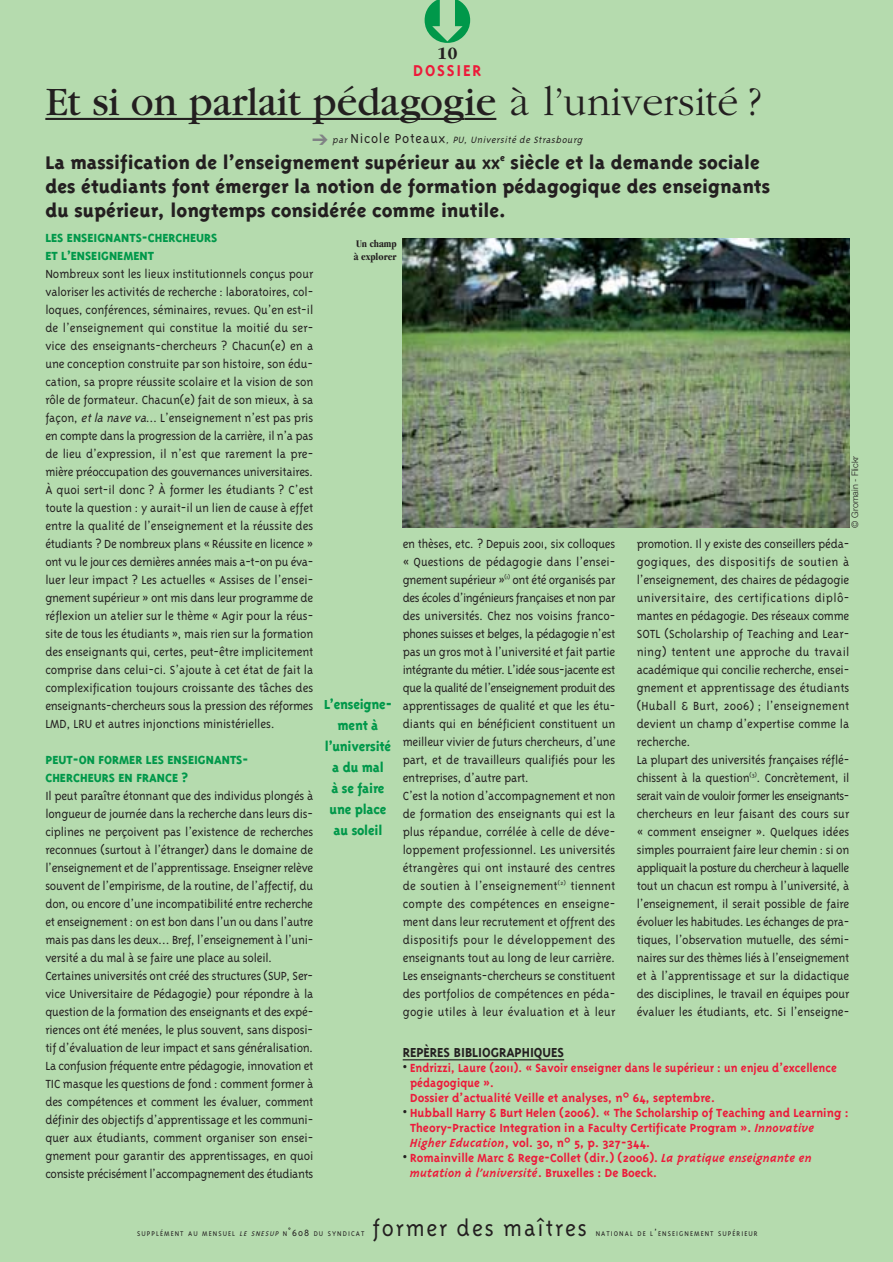
<style>
.page{position:relative;width:893px;height:1262px;background:#fff}
.page>*{position:absolute;margin:0;border:0;box-sizing:border-box;transform-origin:0 0}
.t1{font:42px "Garamond";color:#231f20}
.t2{font:300 25.5px "Triplex";letter-spacing:.07em;color:#231f20}
.t3{font:800 21px/24px "Triplex";color:#231f20}
.t4{font:700 18px "Triplex";letter-spacing:.1em;color:#ed1a3a}
.t5{font:700 18px "Garamond";color:#231f20}
.t6{font:800 15px/21px "Triplex";letter-spacing:-.015em;color:#00984a;text-align:center;scale:.95 1}
.t7{font:700 15px "Triplex";color:#231f20}
.t8{font:300 13.5px/18px "Triplex";letter-spacing:-.015em;color:#231f20}
.t9{font:700 13.5px/15px "Triplex";color:#ed1a3a}
.t10{font:700 13.5px/15px "Triplex";color:#ed1a3a;scale:.95 1}
.t11{font:800 13.5px/18px "Triplex";color:#00984a}
.t12{font:italic 300 10.5px "Triplex";color:#231f20}
.t13{font:700 condensed 10.5px/13.5px "Garamond";color:#231f20}
.t14{font:300 9px "Helvetica Neue";color:#231f20}
.t15{font:300 7.8px "Triplex";letter-spacing:.135em;color:#231f20}
.s1{font-weight:300}
.s2{font-size:15.75px}
.s3{color:#808285}
.s4{font-style:normal;font-size:15px}
.s5{font-style:italic}
.s6{font-weight:800;color:#231f20}
.s7{font-family:"Interstate";font-weight:400}
.s8{font-size:10.5px}
</style>
<div class="page">
<div style="left:1px;top:0;width:891px;height:1262px;background:#b5dbae"></div>
<hr style="left:45px;top:118px;width:355px;height:2px;background:#231f20">
<hr style="left:400px;top:118px;width:20px;height:2px;background:#231f20">
<hr style="left:420px;top:118px;width:44px;height:2px;background:#231f20">
<hr style="left:464px;top:118px;width:32px;height:2px;background:#231f20">
<hr style="left:402px;top:1059px;width:162px;height:1px;background:#231f20">
<img style="left:402px;top:238px;width:447px;height:289px">
<h3 class="t5" style="left:437px;top:47px;width:22px">10</h3>
<h3 class="t4" style="left:413px;top:63px;width:70px">DOSSIER</h3>
<h1 class="t1" style="left:45px;top:87px;width:717px">Et si on parlait pédagogie <span class="s1">à l’université ?</span></h1>
<h3 class="t3" style="left:45px;top:152px;width:726px">La massification de l’enseignement supérieur au <span class="s2">XX</span><sup>e</sup> siècle et la demande sociale des étudiants font émerger la notion de formation pédagogique des enseignants du supérieur, longtemps considérée comme inutile.</h3>
<p class="t12" style="left:312px;top:136px;width:274px"><span class="s3">➔</span> par <span class="s4">N i c o l e P o t e a u x</span> , PU, Université de Strasbourg</p>
<p class="t11" style="left:45px;top:230px;width:174px">LES ENSEIGNANTS-CHERCHEURS<br>ET L’ENSEIGNEMENT</p>
<p class="t8" style="left:45px;top:266px;width:270px;text-align:justify">Nombreux sont les lieux institutionnels conçus pour valoriser les activités de recherche : laboratoires, col&shy;loques, conférences, séminaires, revues. Qu’en est-il de l’enseignement qui constitue la moitié du ser&shy;vice des enseignants-chercheurs ? Chacun(e) en a une conception construite par son histoire, son édu&shy;cation, sa propre réussite scolaire et la vision de son rôle de formateur. Chacun(e) fait de son mieux, à sa façon, <span class="s5">etla nave va</span>... L’enseignement n’est pas pris en compte dans la progression de la carrière, il n’a pas de lieu d’expression, il n’est que rarement la pre&shy;mière préoccupation des gouvernances universitaires.<br>À quoi sert-il donc ? À former les étudiants ? C’est toute la question : y aurait-il un lien de cause à effet entre la qualité de l’enseignement et la réussite des étudiants ? De nombreux plans « Réussite en licence » ont vu le jour ces dernières années mais a-t-on pu éva&shy;luer leur impact ? Les actuelles « Assises de l’ensei&shy;gnement supérieur » ont mis dans leur programme de réflexion un atelier sur le thème « Agir pour la réus&shy;site de tous les étudiants », mais rien sur la formation des enseignants qui, certes, peut-être implicitement comprise dans celui-ci. S’ajoute à cet état de fait la complexification toujours croissante des tâches des enseignants-chercheurs sous la pression des réformes LMD, LRU et autres injonctions ministérielles.</p>
<p class="t11" style="left:45px;top:752px;width:204px">PEUT-ON FORMER LES ENSEIGNANTS-<br>CHERCHEURS EN FRANCE ?</p>
<p class="t8" style="left:45px;top:788px;width:269px">Il peut paraître étonnant que des individus plongés à longueur de journée dans la recherche dans leurs dis&shy;ciplines ne perçoivent pas l’existence de recherches reconnues (surtout à l’étranger) dans le domaine de l’enseignement et de l’apprentissage. Enseigner relève souvent de l’empirisme, de la routine, de l’affectif, du don, ou encore d’une incompatibilité entre recherche et enseignement : on est bon dans l’un ou dans l’autre mais pas dans les deux… Bref, l’enseignement à l’uni&shy;versité a du mal à se faire une place au soleil.<br>Certaines universités ont créé des structures (SUP, Ser&shy;vice Universitaire de Pédagogie) pour répondre à la question de la formation des enseignants et des expé&shy;riences ont été menées, le plus souvent, sans disposi&shy;tif d’évaluation de leur impact et sans généralisation.<br>La confusion fréquente entre pédagogie, innovation et TIC masque les questions de fond : comment former à des compétences et comment les évaluer, comment définir des objectifs d’apprentissage et les communi&shy;quer aux étudiants, comment organiser son ensei&shy;gnement pour garantir des apprentissages, en quoi consiste précisément l’accompagnement des étudiants</p>
<p class="t13" style="left:354px;top:238px;width:44px">Un champ à explorer</p>
<p class="t14" style="left:851px;top:527px;width:73px;rotate:-90deg">© Gromain - Flickr</p>
<p class="t6" style="left:324px;top:694px;width:73px">L’enseigne&shy;ment à l’université a du mal<br>à se faire une place au soleil</p>
<p class="t8" style="left:402px;top:536px;width:214px">en thèses, etc. ? Depuis 2001, six colloques « Questions de pédagogie dans l’ensei&shy;gnement supérieur »<sup>(1)</sup> ont été organisés par des écoles d’ingénieurs françaises et non par des universités. Chez nos voisins franco&shy;phones suisses et belges, la pédagogie n’est pas un gros mot à l’université et fait partie intégrante du métier. L’idée sous-jacente est que la qualité de l’enseignement produit des apprentissages de qualité et que les étu&shy;diants qui en bénéficient constituent un meilleur vivier de futurs chercheurs, d’une part, et de travailleurs qualifiés pour les entreprises, d’autre part.<br>C’est la notion d’accompagnement et non de formation des enseignants qui est la plus répandue, corrélée à celle de déve&shy;loppement professionnel. Les universités étrangères qui ont instauré des centres de soutien à l’enseignement<sup>(2)</sup> tiennent compte des compétences en enseigne&shy;ment dans leur recrutement et offrent des dispositifs pour le développement des enseignants tout au long de leur carrière.<br>Les enseignants-chercheurs se constituent des portfolios de compétences en péda&shy;gogie utiles à leur évaluation et à leur</p>
<p class="t8" style="left:636px;top:536px;width:214px">promotion. Il y existe des conseillers péda&shy;gogiques, des dispositifs de soutien à l’enseignement, des chaires de pédagogie universitaire, des certifications diplô&shy;mantes en pédagogie. Des réseaux comme SOTL (Scholarship of Teaching and Lear&shy;ning) tentent une approche du travail académique qui concilie recherche, ensei&shy;gnement et apprentissage des étudiants (Huball &amp; Burt, 2006) ; l’enseignement devient un champ d’expertise comme la recherche.<br>La plupart des universités françaises réflé&shy;chissent à la question<sup>(3)</sup>. Concrètement, il serait vain de vouloir former les enseignants&shy;chercheurs en leur faisant des cours sur « comment enseigner ». Quelques idées simples pourraient faire leur chemin : si on appliquait la posture du chercheur à laquelle tout un chacun est rompu à l’université, à l’enseignement, il serait possible de faire évoluer les habitudes. Les échanges de pra&shy;tiques, l’observation mutuelle, des sémi&shy;naires sur des thèmes liés à l’enseignement et à l’apprentissage et sur la didactique des disciplines, le travail en équipes pour évaluer les étudiants, etc. Si l’enseigne-</p>
<p class="t7" style="left:402px;top:1047px;width:163px">REPÈRES BIBLIOGRAPHIQUES</p>
<p class="t10" style="left:410px;top:1061px;width:450px;text-indent:-8px"><span class="s6">•</span> Endrizzi, Laure (2011). « Savoir enseigner dans le supérieur : un enjeu d’excellence pédagogique ».<br>Dossier d’actualité Veille et analyses, n<span class="s7">°</span> 64, septembre.</p>
<p class="t9" style="left:410px;top:1106px;width:440px;text-indent:-8px"><span class="s6">•</span> Hubball Harry &amp; Burt Helen (2006). « The Scholarship of Teaching and Learning :<br>Theory-Practice Integration in a Faculty Certificate Program ». <span class="s5">Innovative<br>Higher Education</span>, vol. 30, n<span class="s7">°</span> 5, p. 327-344.</p>
<p class="t9" style="left:410px;top:1151px;width:403px;text-indent:-8px"><span class="s6">•</span> Romainville Marc &amp; Rege-Collet (dir.) (2006). <span class="s5">La pratique enseignante en mutation à l’université</span>. Bruxelles : De Boeck.</p>
<p class="t15" style="left:137px;top:1230px;width:229px">SUPPLÉMENT AU MENSUEL <span class="s5">LE SNESUP</span> N<span class="s8">˚608</span> DU SYNDICAT</p>
<h2 class="t2" style="left:372px;top:1218px;width:216px">former des maîtres</h2>
<p class="t15" style="left:595px;top:1230px;width:163px">NATIONAL DE L<span class="s8">’</span>ENSEIGNEMENT SUPÉRIEUR</p>
</div>
